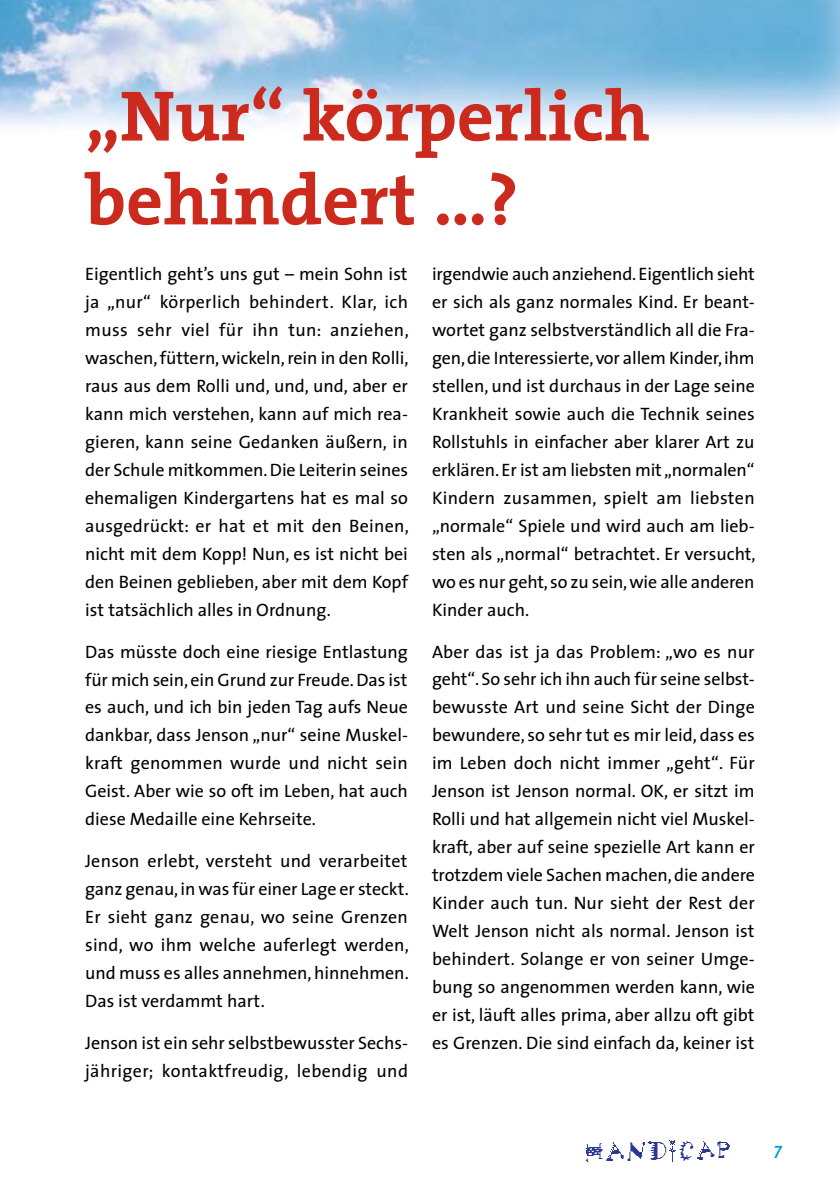
<style>
.page{position:relative;width:840px;height:1191px;background:#fff}
.page>*{position:absolute;margin:0;border:0;box-sizing:border-box;transform-origin:0 0}
.t1{font:700 72px/83.8px "The Serif";color:#cb2a1d}
.t2{font:18px/28px "The Sans";color:#000;text-align:justify}
.t3{font:italic 18px "The Sans Semi Bold Caps";color:#00a3d4}
</style>
<div class="page">
<img style="left:586px;top:1140px;width:143px;height:21px">
<img style="left:0;top:0;width:839px;height:127px">
<h1 class="t1" style="left:85px;top:72px;width:566px">„Nur“ körperlich behindert …?</h1>
<p class="t2" style="left:85px;top:260px;width:325px">Eigentlich geht’s uns gut – mein Sohn ist ja „nur“ körperlich behindert. Klar, ich muss sehr viel für ihn tun: anziehen, waschen, füttern, wickeln, rein in den Rolli, raus aus dem Rolli und, und, und, aber er kann mich verstehen, kann auf mich rea&shy;gieren, kann seine Gedanken äußern, in der Schule mitkommen. Die Leiterin seines ehemaligen Kindergartens hat es mal so ausgedrückt: er hat et mit den Beinen, nicht mit dem Kopp! Nun, es ist nicht bei den Beinen geblieben, aber mit dem Kopf ist tatsächlich alles in Ordnung.</p>
<p class="t2" style="left:85px;top:637px;width:324px">Das müsste doch eine riesige Entlastung für mich sein, ein Grund zur Freude. Das ist es auch, und ich bin jeden Tag aufs Neue dankbar, dass Jenson „nur“ seine Muskel&shy;kraft genommen wurde und nicht sein Geist. Aber wie so oft im Leben, hat auch diese Medaille eine Kehrseite.</p>
<p class="t2" style="left:85px;top:846px;width:325px">Jenson erlebt, versteht und verarbeitet ganz genau, in was für einer Lage er steckt.<br>Er sieht ganz genau, wo seine Grenzen sind, wo ihm welche auferlegt werden, und muss es alles annehmen, hinnehmen.<br>Das ist verdammt hart.</p>
<p class="t2" style="left:85px;top:1028px;width:324px">Jenson ist ein sehr selbstbewusster Sechs&shy;jähriger; kontaktfreudig, lebendig und</p>
<p class="t2" style="left:432px;top:260px;width:325px">irgendwie auch anziehend. Eigentlich sieht er sich als ganz normales Kind. Er beant&shy;wortet ganz selbstverständlich all die Fra&shy;gen, die Interessierte, vor allem Kinder, ihm stellen, und ist durchaus in der Lage seine Krankheit sowie auch die Technik seines Rollstuhls in einfacher aber klarer Art zu erklären. Er ist am liebsten mit „normalen“ Kindern zusammen, spielt am liebsten „normale“ Spiele und wird auch am lieb&shy;sten als „normal“ betrachtet. Er versucht, wo es nur geht, so zu sein, wie alle anderen Kinder auch.</p>
<p class="t2" style="left:432px;top:637px;width:324px">Aber das ist ja das Problem: „wo es nur geht“. So sehr ich ihn auch für seine selbst&shy;bewusste Art und seine Sicht der Dinge bewundere, so sehr tut es mir leid, dass es im Leben doch nicht immer „geht“. Für Jenson ist Jenson normal. OK, er sitzt im Rolli und hat allgemein nicht viel Muskel&shy;kraft, aber auf seine spezielle Art kann er trotzdem viele Sachen machen, die andere Kinder auch tun. Nur sieht der Rest der Welt Jenson nicht als normal. Jenson ist behindert. Solange er von seiner Umge&shy;bung so angenommen werden kann, wie er ist, läuft alles prima, aber allzu oft gibt es Grenzen. Die sind einfach da, keiner ist</p>
<p class="t3" style="left:772px;top:1137px;width:10px">7</p>
</div>
